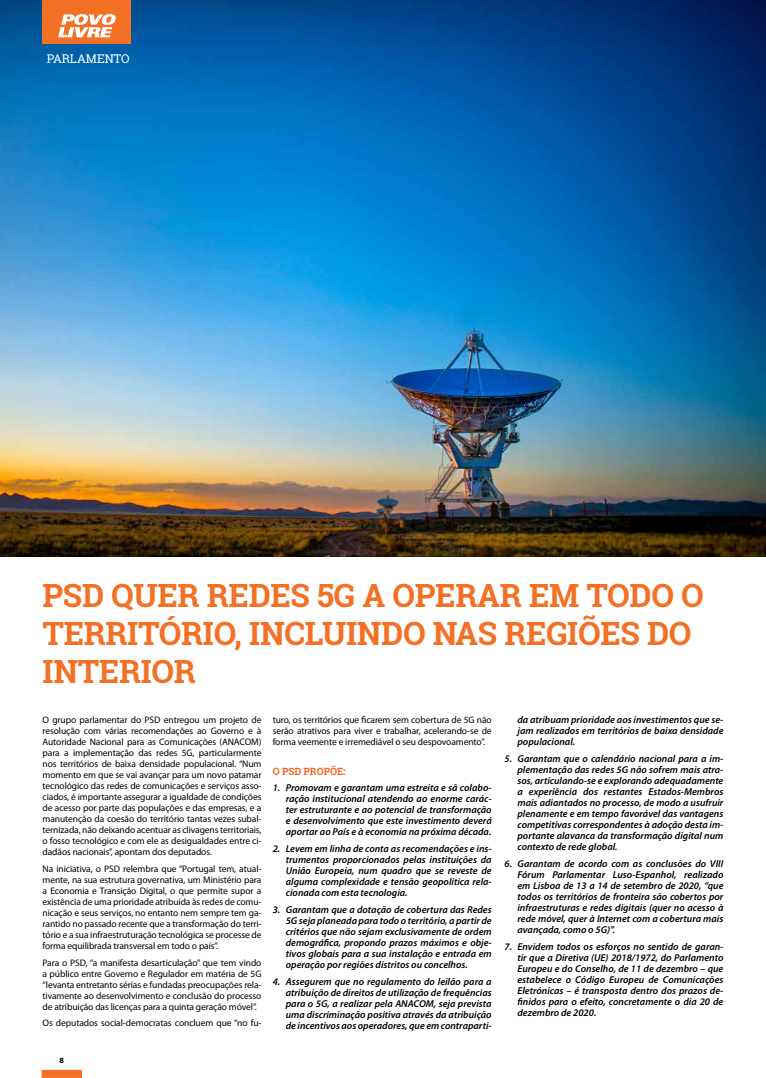
<style>
.page{position:relative;width:766px;height:1078px;background:#fff}
.page>*{position:absolute;margin:0;border:0;box-sizing:border-box;transform-origin:0 0}
.t1{font:700 32px/38.4px "Roboto Slab";letter-spacing:-.01em;color:#f37024}
.t2{font:12px "Roboto Slab";color:#fff}
.t3{font:italic 600 10px/11px "Myriad Pro";color:#000;text-align:justify}
.t4{font:700 10px "Roboto Slab";letter-spacing:-.01em;color:#f26522}
.t5{font:9.5px/11px "Myriad Pro";letter-spacing:-.01em;color:#000;text-align:justify}
.t6{font:700 8px "Myriad Pro";color:#000}
</style>
<div class="page">
<div style="left:42px;top:1069px;width:40px;height:8px;background:#f37024;border:1px solid #f37024"></div>
<img style="left:0;top:0;width:765px;height:557px">
<div style="left:43px;top:0;width:88px;height:44px;background:#f37024"></div>
<svg style="left:58px;top:14px;width:58px;height:23px"></svg>
<p class="t2" style="left:47px;top:51px;width:84px">PARLAMENTO</p>
<h1 class="t1" style="left:43px;top:575px;width:662px">PSD QUER REDES 5G A OPERAR EM TODO O<br>TERRITÓRIO, INCLUINDO NAS REGIÕES DO<br>INTERIOR</h1>
<p class="t3" style="left:517px;top:714px;width:207px">da atribuam prioridade aos investimentos que se&shy;jam realizados em territórios de baixa densidade populacional.</p>
<p class="t3" style="left:517px;top:752px;width:207px;text-indent:-13px">5. Garantam que o calendário nacional para a im&shy;plementação das redes 5G não sofrem mais atra&shy;sos, articulando-se e explorando adequadamente a experiência dos restantes Estados-Membros mais adiantados no processo, de modo a usufruir plenamente e em tempo favorável das vantagens competitivas correspondentes à adoção desta im&shy;portante alavanca da transformação digital num contexto de rede global.</p>
<p class="t3" style="left:517px;top:857px;width:207px;text-indent:-13px">6. Garantam de acordo com as conclusões do VIII Fórum Parlamentar Luso-Espanhol, realizado em Lisboa de 13 a 14 de setembro de 2020, “que todos os territórios de fronteira são cobertos por infraestruturas e redes digitais (quer no acesso à rede móvel, quer à Internet com a cobertura mais avançada, como o 5G)”.</p>
<p class="t3" style="left:517px;top:940px;width:207px;text-indent:-13px">7. Envidem todos os esforços no sentido de garan&shy;tir que a Diretiva (UE) 2018/1972, do Parlamento Europeu e do Conselho, de 11 de dezembro – que estabelece o Código Europeu de Comunicações Eletrónicas – é transposta dentro dos prazos de&shy;finidos para o efeito, concretamente o dia 20 de dezembro de 2020.</p>
<p class="t5" style="left:273px;top:714px;width:220px">turo, os territórios que ficarem sem cobertura de 5G não serão atrativos para viver e trabalhar, acelerando-se de forma veemente e irremediável o seu despovoamento”.</p>
<p class="t4" style="left:273px;top:764px;width:74px">O PSD PROPÕE:</p>
<p class="t3" style="left:286px;top:782px;width:207px;text-indent:-13px">1. Promovam e garantam uma estreita e sã colabo&shy;ração institucional atendendo ao enorme carác&shy;ter estruturante e ao potencial de transformação e desenvolvimento que este investimento deverá aportar ao País e à economia na próxima década.</p>
<p class="t3" style="left:286px;top:842px;width:207px;text-indent:-13px">2. Levem em linha de conta as recomendações e ins&shy;trumentos proporcionados pelas instituições da União Europeia, num quadro que se reveste de alguma complexidade e tensão geopolítica rela&shy;cionada com esta tecnologia.</p>
<p class="t3" style="left:286px;top:903px;width:207px;text-indent:-13px">3. Garantam que a dotação de cobertura das Redes 5G seja planeada para todo o território, a partir de critérios que não sejam exclusivamente de ordem demográfica, propondo prazos máximos e obje&shy;tivos globais para a sua instalação e entrada em operação por regiões distritos ou concelhos.</p>
<p class="t3" style="left:286px;top:975px;width:207px;text-indent:-13px">4. Assegurem que no regulamento do leilão para a atribuição de direitos de utilização de frequências para o 5G, a realizar pela ANACOM, seja prevista uma discriminação positiva através da atribuição de incentivos aos operadores, que em contraparti-</p>
<p class="t5" style="left:43px;top:714px;width:220px">O grupo parlamentar do PSD entregou um projeto de resolução com várias recomendações ao Governo e à Autoridade Nacional para as Comunicações (ANACOM) para a implementação das redes 5G, particularmente nos territórios de baixa densidade populacional. “Num momento em que se vai avançar para um novo patamar tecnológico das redes de comunicações e serviços asso&shy;ciados, é importante assegurar a igualdade de condições de acesso por parte das populações e das empresas, e a manutenção da coesão do território tantas vezes subal&shy;ternizada, não deixando acentuar as clivagens territoriais, o fosso tecnológico e com ele as desigualdades entre ci&shy;dadãos nacionais”, apontam dos deputados.</p>
<p class="t5" style="left:43px;top:862px;width:220px">Na iniciativa, o PSD relembra que “Portugal tem, atual&shy;mente, na sua estrutura governativa, um Ministério para a Economia e Transição Digital, o que permite supor a existência de uma prioridade atribuída às redes de comu&shy;nicação e seus serviços, no entanto nem sempre tem ga&shy;rantido no passado recente que a transformação do terri&shy;tório e a sua infraestruturação tecnológica se processe de forma equilibrada transversal em todo o país”.</p>
<p class="t5" style="left:43px;top:956px;width:220px">Para o PSD, “a manifesta desarticulação” que tem vindo a público entre Governo e Regulador em matéria de 5G “levanta entretanto sérias e fundadas preocupações rela&shy;tivamente ao desenvolvimento e conclusão do processo de atribuição das licenças para a quinta geração móvel”.</p>
<p class="t5" style="left:43px;top:1017px;width:220px">Os deputados social-democratas concluem que “no fu-</p>
<p class="t6" style="left:60px;top:1054px;width:6px">8</p>
</div>
